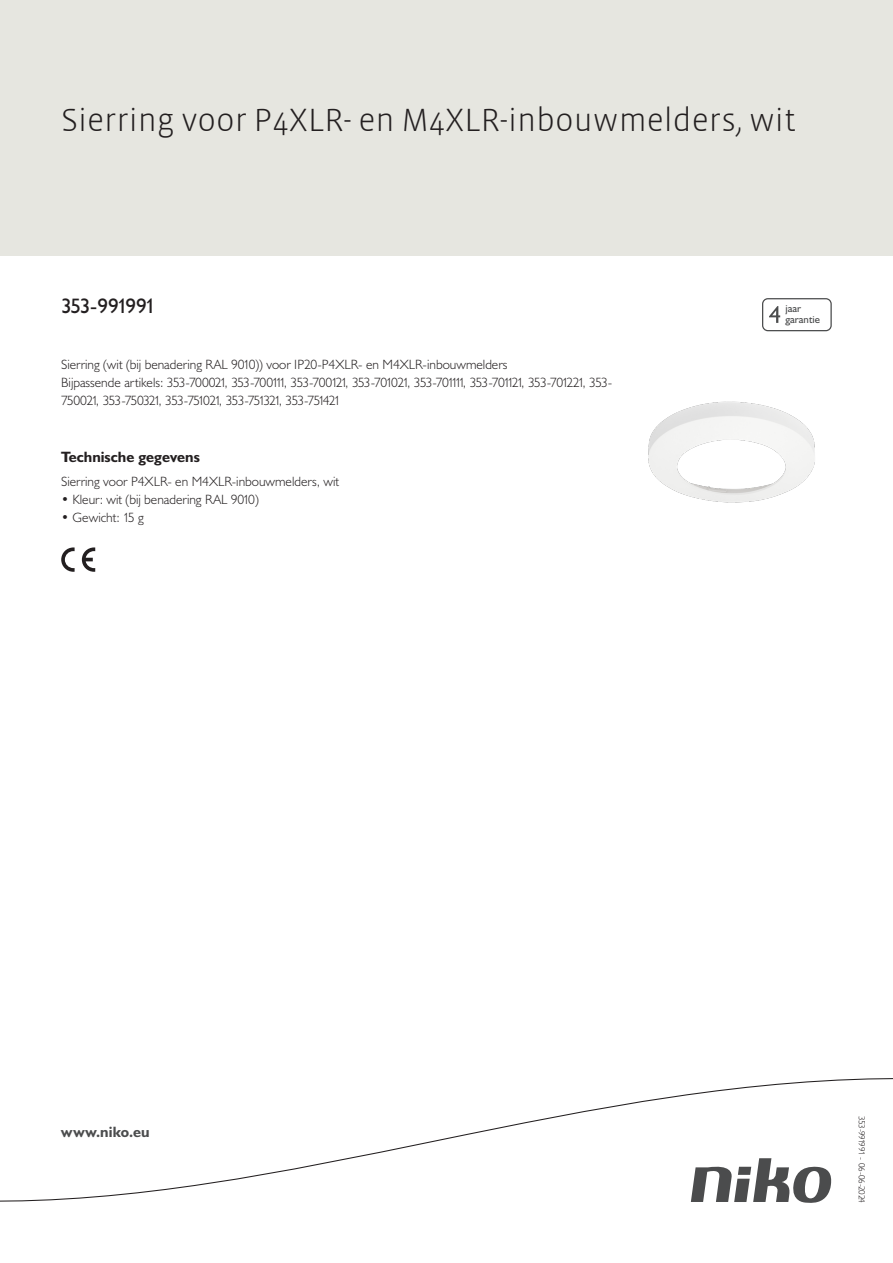
<style>
.page{position:relative;width:893px;height:1263px;background:#fff}
.page>*{position:absolute;margin:0;border:0;box-sizing:border-box;transform-origin:0 0}
.Title_datasheets{font:300 33px "Vista Sans";color:#231f20}
.Article_number{font:21px "Humanist 521 BT";letter-spacing:-.05em;color:#231f20}
.Titles_parts{font:700 15px "Humanist 521 BT";color:#231f20}
.titel_afbeelding{font:700 15px "Humanist 521 BT";letter-spacing:.005em;color:#4b4c4d}
.Platte_tekst_CAB{font:300 13.5px/18px "Humanist 521 BT";letter-spacing:-.05em;color:#231f20}
.USP_Bullets{font:300 13.5px "Humanist 521 BT";color:#231f20}
.Platte_tekst_CAB-2{font:300 13.5px "Humanist 521 BT";color:#231f20}
.t1{font:10.8px/10.8px "Humanist 521 BT";color:#4b4c4d}
.Revision{font:300 9px "Humanist 521 BT";letter-spacing:-.055em;color:#231f20}
</style>
<div class="page">
<div style="left:0;top:0;width:893px;height:255px;background:#e6e6e0"></div>
<svg style="left:82px;top:547px;width:13px;height:25px"></svg>
<svg style="left:61px;top:547px;width:14px;height:25px"></svg>
<svg style="left:762px;top:298px;width:70px;height:33px"></svg>
<svg style="left:0;top:1078px;width:893px;height:125px"></svg>
<img style="left:648px;top:401px;width:167px;height:102px">
<p class="Title_datasheets" style="left:61px;top:100px;width:736px">Sierring voor P4XLR- en M4XLR-inbouwmelders, wit</p>
<p class="Article_number" style="left:61px;top:293px;width:96px">353-991991</p>
<p class="t1" style="left:785px;top:303px;width:36px">jaar garantie</p>
<p class="Platte_tekst_CAB" style="left:61px;top:355px;width:553px">Sierring (wit (bij benadering RAL 9010)) voor IP20-P4XLR- en M4XLR-inbouwmelders<br>Bijpassende artikels: 353-700021, 353-700111, 353-700121, 353-701021, 353-701111, 353-701121, 353-701221, 353-<br>750021, 353-750321, 353-751021, 353-751321, 353-751421</p>
<p class="Titles_parts" style="left:61px;top:447px;width:140px">Technische gegevens</p>
<p class="Platte_tekst_CAB-2" style="left:61px;top:473px;width:279px">Sierring voor P4XLR- en M4XLR-inbouwmelders, wit</p>
<p class="USP_Bullets" style="left:61px;top:491px;width:199px">• Kleur: wit (bij benadering RAL 9010)</p>
<p class="USP_Bullets" style="left:61px;top:509px;width:84px">• Gewicht: 15 g</p>
<p class="titel_afbeelding" style="left:61px;top:1122px;width:90px">www.niko.eu</p>
<p class="Revision" style="left:868px;top:1116px;width:88px;rotate:90deg">353-991991 - 06-06-2024</p>
</div>
